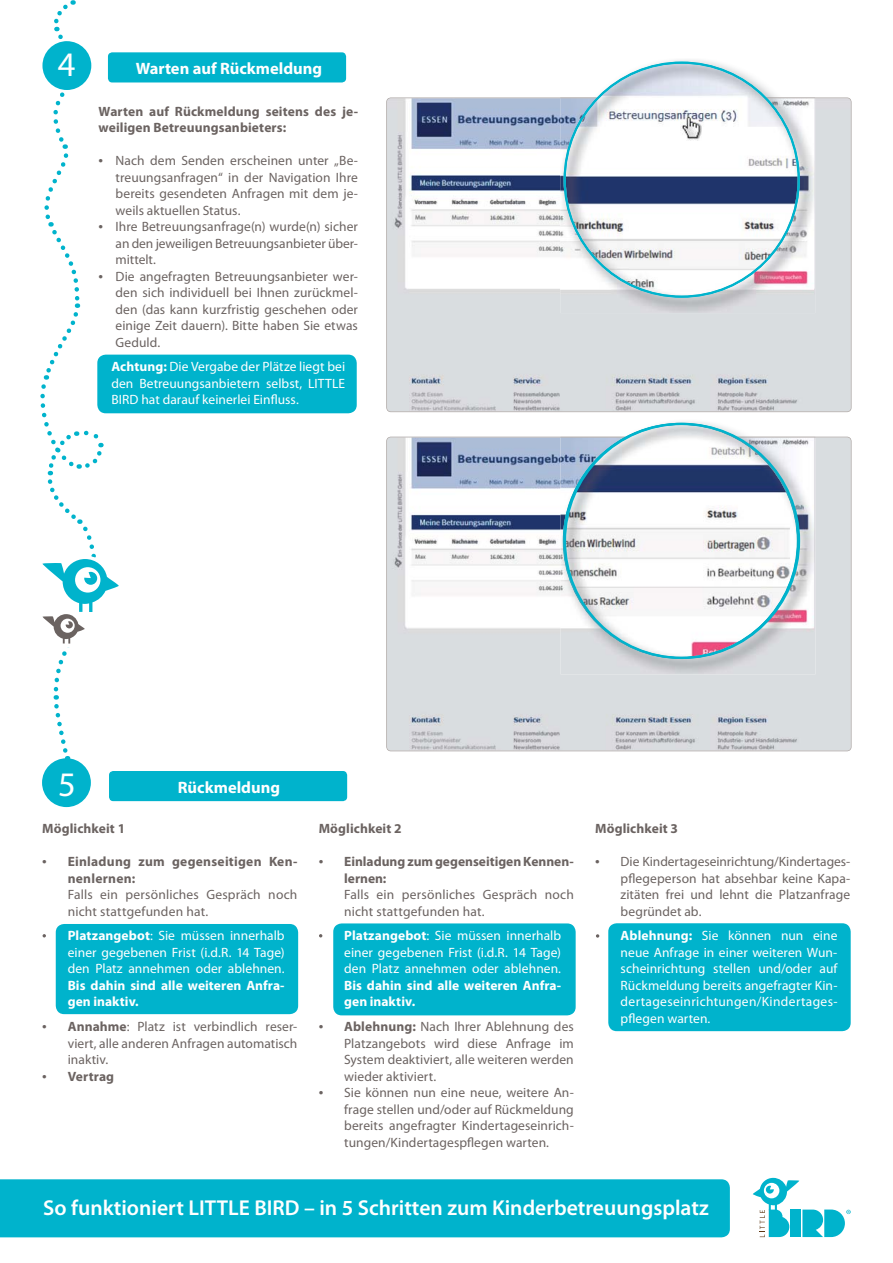
<style>
.page{position:relative;width:893px;height:1263px;background:#fff}
.page>*{position:absolute;margin:0;border:0;box-sizing:border-box;transform-origin:0 0}
.t1{font:34.5px "Myriad Pro";color:#fff}
.t2{font:600 21.6px "Myriad Pro";color:#fff}
.t3{font:700 16.5px "Myriad Pro";color:#fff}
.t4{font:13.5px/16.5px "Myriad Pro";letter-spacing:.005em;color:#6b6361;text-align:justify}
.t5{font:13.5px/16.5px "Myriad Pro";letter-spacing:.005em;color:#fff;text-align:justify}
.t6{font:700 13.5px/16.5px "Myriad Pro";letter-spacing:.01em;color:#6b6361}
.t7{font:700 13.5px/16.5px "Myriad Pro";color:#fff}
.s1{font-size:16.5px}
.s2{font-weight:700}
.s3{font-weight:400;font-size:16.5px}
</style>
<div class="page">
<svg style="left:386px;top:97px;width:465px;height:315px;fill:#d9dde0"></svg>
<svg style="left:386px;top:437px;width:465px;height:314px;fill:#d9dde0"></svg>
<img style="left:560px;top:59px;width:255px;height:40px">
<svg style="left:563px;top:62px;width:237px;height:236px"></svg>
<img style="left:560px;top:421px;width:255px;height:17px">
<img style="left:563px;top:423px;width:236px;height:236px">
<svg style="left:40px;top:0;width:79px;height:761px"></svg>
<div style="left:42px;top:41px;width:49px;height:49px;background:#00b3cc;border-radius:50%"></div>
<div style="left:42px;top:758px;width:49px;height:49px;background:#00b3cc;border-radius:50%"></div>
<div style="left:108px;top:52px;width:238px;height:30px;background:#00b3cc;border-radius:4px"></div>
<div style="left:109px;top:771px;width:238px;height:30px;background:#00b3cc;border-radius:4px"></div>
<div style="left:56px;top:924px;width:242px;height:90px;background:#00b3cc;border-radius:9px"></div>
<div style="left:333px;top:923px;width:243px;height:92px;background:#00b3cc;border-radius:9px"></div>
<div style="left:608px;top:923px;width:243px;height:108px;background:#00b3cc;border-radius:9px"></div>
<div style="left:97px;top:355px;width:260px;height:58px;background:#00b3cc;border-radius:9px"></div>
<img style="left:681px;top:113px;width:21px;height:28px">
<svg style="left:596px;top:934px;width:3px;height:4px"></svg>
<div style="left:0;top:1179px;width:730px;height:58px;background:#00b3cc"></div>
<svg style="left:753px;top:1178px;width:98px;height:59px"></svg>
<h1 class="t1" style="left:58px;top:52px;width:19px">4</h1>
<p class="t3" style="left:136px;top:62px;width:188px">Warten auf Rückmeldung</p>
<p class="t6" style="left:99px;top:104px;width:261px">Warten auf Rückmeldung seitens des je&shy;weiligen Betreuungsanbieters:</p>
<p class="t4" style="left:116px;top:153px;width:244px;text-indent:-17px"><span class="s1">•</span> Nach dem Senden erscheinen unter „Be&shy;treuungsanfragen“ in der Navigation Ihre bereits gesendeten Anfragen mit dem je&shy;weils aktuellen Status.</p>
<p class="t4" style="left:116px;top:219px;width:244px;text-indent:-17px"><span class="s1">•</span> Ihre Betreuungsanfrage(n) wurde(n) sicher an den jeweiligen Betreuungsanbieter über&shy;mittelt.</p>
<p class="t4" style="left:116px;top:269px;width:244px;text-indent:-17px"><span class="s1">•</span> Die angefragten Betreuungsanbieter wer&shy;den sich individuell bei Ihnen zurückmel&shy;den (das kann kurzfristig geschehen oder einige Zeit dauern). Bitte haben Sie etwas Geduld.</p>
<p class="t5" style="left:111px;top:359px;width:235px"><span class="s2">Achtung:</span> Die Vergabe der Plätze liegt bei den Betreuungsanbietern selbst, LITTLE BIRD hat darauf keinerlei Einfluss.</p>
<h1 class="t1" style="left:58px;top:771px;width:19px">5</h1>
<p class="t3" style="left:178px;top:781px;width:104px">Rückmeldung</p>
<p class="t6" style="left:42px;top:821px;width:84px">Möglichkeit 1</p>
<p class="t6" style="left:68px;top:854px;width:231px;text-indent:-26px"><span class="s3">•</span> Einladung zum gegenseitigen Ken&shy;nenlernen:</p>
<p class="t4" style="left:68px;top:887px;width:231px">Falls ein persönliches Gespräch noch nicht stattgefunden hat.</p>
<p class="t5" style="left:68px;top:928px;width:218px"><span class="s2">Platzangebot</span>: Sie müssen innerhalb einer gegebenen Frist (i.d.R. 14 Tage) den Platz annehmen oder ablehnen.</p>
<p class="t7" style="left:68px;top:978px;width:218px">Bis dahin sind alle weiteren Anfra&shy;gen inaktiv.</p>
<p class="t4" style="left:68px;top:1019px;width:231px;text-indent:-26px"><span class="s1">•</span> <span class="s2">Annahme</span>: Platz ist verbindlich reser&shy;viert, alle anderen Anfragen automatisch inaktiv.</p>
<p class="t6" style="left:42px;top:1069px;width:73px"><span class="s3">•</span> Vertrag</p>
<p class="t6" style="left:319px;top:821px;width:84px">Möglichkeit 2</p>
<p class="t6" style="left:344px;top:854px;width:231px;text-indent:-26px"><span class="s3">•</span> Einladung zum gegenseitigen Kennen&shy;lernen:</p>
<p class="t4" style="left:344px;top:887px;width:231px">Falls ein persönliches Gespräch noch nicht stattgefunden hat.</p>
<p class="t5" style="left:344px;top:928px;width:218px"><span class="s2">Platzangebot</span>: Sie müssen innerhalb einer gegebenen Frist (i.d.R. 14 Tage) den Platz annehmen oder ablehnen.</p>
<p class="t7" style="left:344px;top:978px;width:218px">Bis dahin sind alle weiteren Anfra&shy;gen inaktiv.</p>
<p class="t4" style="left:344px;top:1019px;width:231px;text-indent:-26px"><span class="s1">•</span> <span class="s2">Ablehnung:</span> Nach Ihrer Ablehnung des Platzangebots wird diese Anfrage im System deaktiviert, alle weiteren werden wieder aktiviert.</p>
<p class="t4" style="left:344px;top:1085px;width:231px;text-indent:-26px"><span class="s1">•</span> Sie können nun eine neue, weitere An&shy;frage stellen und/oder auf Rückmeldung bereits angefragter Kindertageseinrich&shy;tungen/Kindertagespflegen warten.</p>
<p class="t6" style="left:595px;top:821px;width:84px">Möglichkeit 3</p>
<p class="t4" style="left:621px;top:854px;width:231px;text-indent:-26px"><span class="s1">•</span> Die Kindertageseinrichtung/Kindertages&shy;pflegeperson hat absehbar keine Kapa&shy;zitäten frei und lehnt die Platzanfrage begründet ab.</p>
<p class="t5" style="left:621px;top:928px;width:218px"><span class="s2">Ablehnung:</span> Sie können nun eine neue Anfrage in einer weiteren Wun&shy;scheinrichtung stellen und/oder auf Rückmeldung bereits angefragter Kin&shy;dertageseinrichtungen/Kindertages&shy;pflegen warten.</p>
<h2 class="t2" style="left:43px;top:1200px;width:667px">So funktioniert LITTLE BIRD – in 5 Schritten zum Kinderbetreuungsplatz</h2>
</div>
